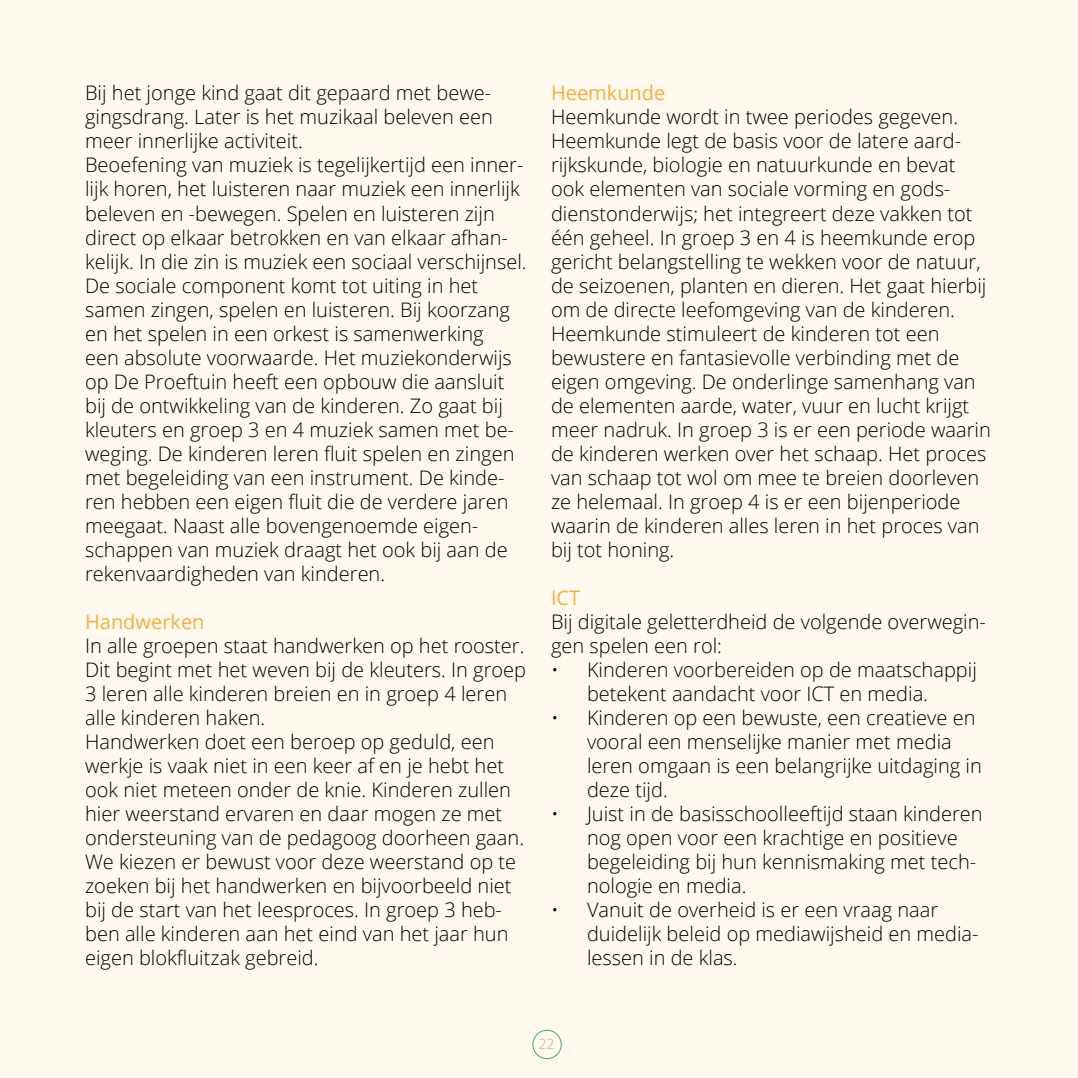
<style>
.page{position:relative;width:1078px;height:1078px;background:#fff}
.page>*{position:absolute;margin:0;border:0;box-sizing:border-box;transform-origin:0 0}
.t1{font:300 20px/24px "Open Sans";color:#000}
.t2{font:20px "Open Sans";color:#f2b03e}
.t3{font:300 14px "Open Sans";color:#b3b2b2}
</style>
<div class="page">
<div style="left:0;top:0;width:1077px;height:1077px;background:#fef8ee"></div>
<div style="left:532px;top:1029px;width:29px;height:29px;border:1px solid #42af62;border-radius:50%"></div>
<p class="t1" style="left:85px;top:81px;width:443px">Bij het jonge kind gaat dit gepaard met bewe&shy;gingsdrang. Later is het muzikaal beleven een meer innerlijke activiteit.<br>Beoefening van muziek is tegelijkertijd een inner&shy;lijk horen, het luisteren naar muziek een innerlijk beleven en -bewegen. Spelen en luisteren zijn direct op elkaar betrokken en van elkaar afhan&shy;kelijk. In die zin is muziek een sociaal verschijnsel.<br>De sociale component komt tot uiting in het samen zingen, spelen en luisteren. Bij koorzang en het spelen in een orkest is samenwerking<br>een absolute voorwaarde. Het muziekonderwijs op De Proeftuin heeft een opbouw die aansluit bij de ontwikkeling van de kinderen. Zo gaat bij kleuters en groep 3 en 4 muziek samen met be&shy;weging. De kinderen leren fluit spelen en zingen met begeleiding van een instrument. De kinde&shy;ren hebben een eigen fluit die de verdere jaren meegaat. Naast alle bovengenoemde eigen&shy;schappen van muziek draagt het ook bij aan de rekenvaardigheden van kinderen.</p>
<p class="t2" style="left:85px;top:607px;width:121px">Handwerken</p>
<p class="t1" style="left:85px;top:633px;width:442px">In alle groepen staat handwerken op het rooster.<br>Dit begint met het weven bij de kleuters. In groep 3 leren alle kinderen breien en in groep 4 leren alle kinderen haken.<br>Handwerken doet een beroep op geduld, een werkje is vaak niet in een keer af en je hebt het ook niet meteen onder de knie. Kinderen zullen hier weerstand ervaren en daar mogen ze met ondersteuning van de pedagoog doorheen gaan.<br>We kiezen er bewust voor deze weerstand op te zoeken bij het handwerken en bijvoorbeeld niet bij de start van het leesproces. In groep 3 heb&shy;ben alle kinderen aan het eind van het jaar hun eigen blokfluitzak gebreid.</p>
<p class="t2" style="left:551px;top:79px;width:116px">Heemkunde</p>
<p class="t1" style="left:551px;top:105px;width:441px">Heemkunde wordt in twee periodes gegeven.<br>Heemkunde legt de basis voor de latere aard&shy;rijkskunde, biologie en natuurkunde en bevat ook elementen van sociale vorming en gods&shy;dienstonderwijs; het integreert deze vakken tot één geheel. In groep 3 en 4 is heemkunde erop gericht belangstelling te wekken voor de natuur, de seizoenen, planten en dieren. Het gaat hierbij om de directe leefomgeving van de kinderen.<br>Heemkunde stimuleert de kinderen tot een bewustere en fantasievolle verbinding met de eigen omgeving. De onderlinge samenhang van de elementen aarde, water, vuur en lucht krijgt meer nadruk. In groep 3 is er een periode waarin de kinderen werken over het schaap. Het proces van schaap tot wol om mee te breien doorleven ze helemaal. In groep 4 is er een bijenperiode waarin de kinderen alles leren in het proces van bij tot honing.</p>
<p class="t2" style="left:551px;top:583px;width:31px">ICT</p>
<p class="t1" style="left:551px;top:609px;width:436px">Bij digitale geletterdheid de volgende overwegin&shy;gen spelen een rol:</p>
<p class="t1" style="left:587px;top:657px;width:391px;text-indent:-36px">• Kinderen voorbereiden op de maatschappij betekent aandacht voor ICT en media.</p>
<p class="t1" style="left:587px;top:705px;width:396px;text-indent:-36px">• Kinderen op een bewuste, een creatieve en vooral een menselijke manier met media leren omgaan is een belangrijke uitdaging in deze tijd.</p>
<p class="t1" style="left:587px;top:801px;width:397px;text-indent:-36px">• Juist in de basisschoolleeftijd staan kinderen nog open voor een krachtige en positieve begeleiding bij hun kennismaking met tech&shy;nologie en media.</p>
<p class="t1" style="left:587px;top:897px;width:393px;text-indent:-36px">• Vanuit de overheid is er een vraag naar duidelijk beleid op mediawijsheid en media&shy;lessen in de klas.</p>
<p class="t3" style="left:538px;top:1033px;width:17px">22</p>
</div>
